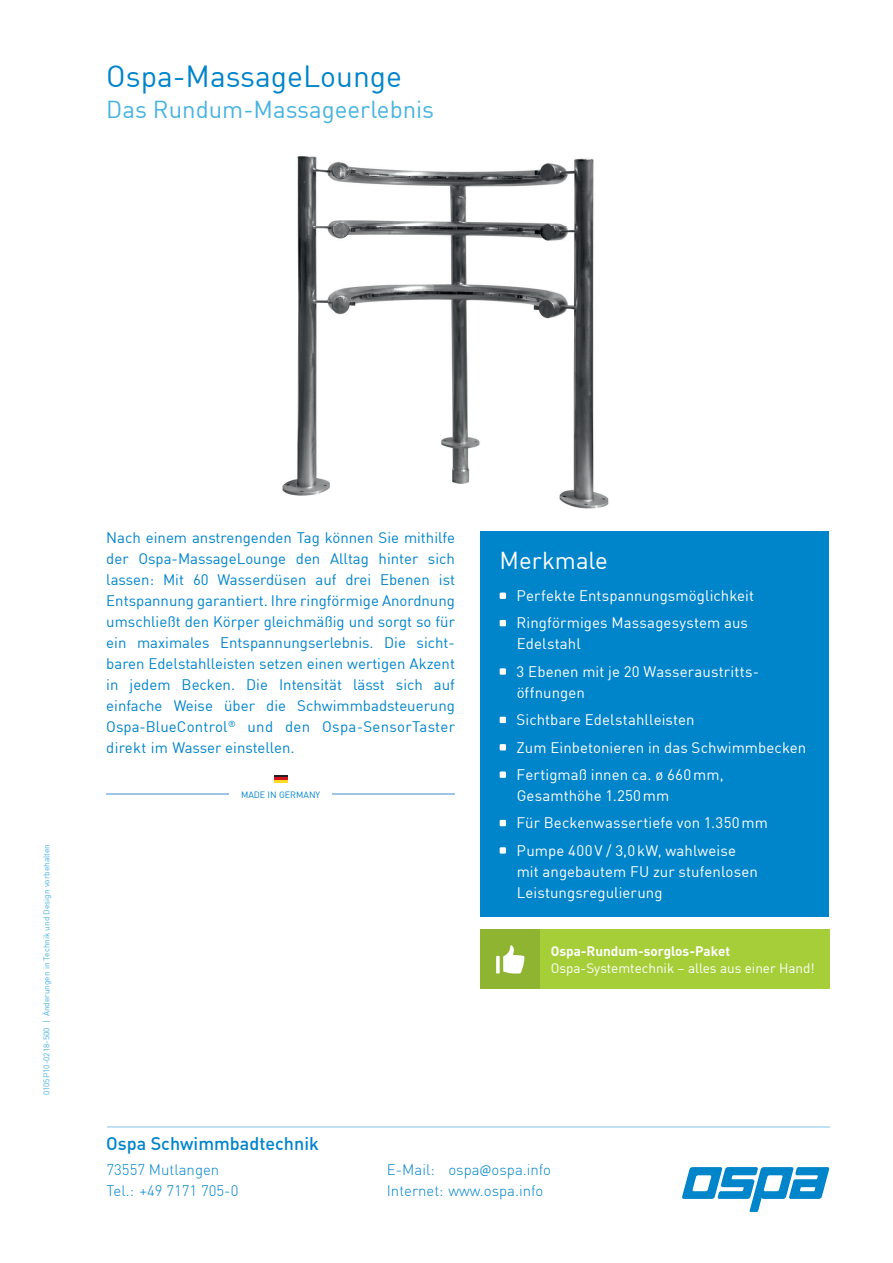
<style>
.page{position:relative;width:893px;height:1263px;background:#fff}
.page>*{position:absolute;margin:0;border:0;box-sizing:border-box;transform-origin:0 0}
.t1{font:30px "DIN";color:#0084ca}
.t2{font:24px "DIN";color:#47b3e0}
.t3{font:24px "DIN";color:#fff}
.t4{font:500 18px "DIN";color:#0084ca}
.t5{font:15px/21px "DIN";letter-spacing:.02em;color:#0084ca;text-align:justify}
.t6{font:15px/27.5px "DIN";letter-spacing:.005em;color:#fff}
.t7{font:300 15px/21px "DIN";color:#0084ca}
.t8{font:13.5px "DIN";color:#fff}
.t9{font:700 13.5px "DIN";color:#fff}
.t10{font:9px "DIN";color:#0084ca}
.t11{font:8.25px "DIN";color:#47b3e0}
.s1{font-family:"Source Sans Pro";font-weight:400;font-size:13.5px}
</style>
<div class="page">
<hr style="left:107px;top:1126px;width:722px;height:2px;background:#c0e0f3">
<svg style="left:682px;top:1167px;width:147px;height:45px"></svg>
<div style="left:540px;top:930px;width:289px;height:59px;background:#a6ce39"></div>
<div style="left:480px;top:930px;width:60px;height:59px;background:#8fb431"></div>
<svg style="left:496px;top:945px;width:28px;height:28px"></svg>
<svg style="left:274px;top:775px;width:13px;height:8px"></svg>
<hr style="left:106px;top:794px;width:122px;height:1px;background:#a0c5e8">
<hr style="left:333px;top:794px;width:122px;height:1px;background:#a0c5e8">
<div style="left:480px;top:531px;width:349px;height:386px;background:#0084ca"></div>
<svg style="left:500px;top:593px;width:6px;height:6px"></svg>
<svg style="left:500px;top:620px;width:6px;height:6px"></svg>
<div style="left:500px;top:668px;width:6px;height:7px;background:#fff"></div>
<svg style="left:500px;top:717px;width:6px;height:6px"></svg>
<svg style="left:500px;top:744px;width:6px;height:6px"></svg>
<div style="left:500px;top:771px;width:6px;height:7px;background:#fff"></div>
<svg style="left:500px;top:820px;width:6px;height:6px"></svg>
<div style="left:500px;top:847px;width:6px;height:7px;background:#fff"></div>
<img style="left:282px;top:156px;width:327px;height:353px">
<h1 class="t1" style="left:106px;top:58px;width:297px">Ospa-MassageLounge</h1>
<h2 class="t2" style="left:106px;top:94px;width:329px">Das Rundum-Massageerlebnis</h2>
<p class="t11" style="left:41px;top:1095px;width:253px;rotate:-90deg">0105P10-0218-500 | Änderungen in Technik und Design vorbehalten</p>
<p class="t5" style="left:106px;top:527px;width:350px">Nach einem anstrengenden Tag können Sie mithilfe der Ospa-MassageLounge den Alltag hinter sich lassen: Mit 60 Wasserdüsen auf drei Ebenen ist Entspannung garantiert. Ihre ringförmige Anordnung umschließt den Körper gleichmäßig und sorgt so für ein maximales Entspannungserlebnis. Die sicht&shy;baren Edelstahlleisten setzen einen wertigen Akzent in jedem Becken. Die Intensität lässt sich auf einfache Weise über die Schwimmbadsteuerung Ospa-BlueControl<sup>®</sup> und den Ospa-SensorTaster direkt im Wasser einstellen.</p>
<p class="t10" style="left:241px;top:789px;width:81px">MADE IN GERMANY</p>
<h2 class="t3" style="left:500px;top:546px;width:110px">Merkmale</h2>
<p class="t6" style="left:517px;top:582px;width:239px">Perfekte Entspannungsmöglichkeit<br>Ringförmiges Massagesystem aus</p>
<p class="t6" style="left:517px;top:630px;width:244px">Edelstahl<br>3 Ebenen mit je 20 Wasseraustritts-</p>
<p class="t6" style="left:517px;top:678px;width:291px">öffnungen<br>Sichtbare Edelstahlleisten<br>Zum Einbetonieren in das Schwimmbecken<br>Fertigmaß innen ca. ø 660 mm,</p>
<p class="t6" style="left:517px;top:781px;width:253px">Gesamthöhe 1.250 mm<br>Für Beckenwassertiefe von 1.350 mm<br>Pumpe 400 V / 3,0 kW, wahlweise</p>
<p class="t6" style="left:517px;top:860px;width:243px;line-height:21px">mit angebautem FU zur stufenlosen<br>Leistungsregulierung</p>
<p class="t9" style="left:551px;top:943px;width:181px">Ospa-Rund um-sorg los-Pa ket</p>
<p class="t8" style="left:551px;top:959px;width:266px">Ospa-Systemtechnik – alles aus einer Hand!</p>
<p class="t4" style="left:106px;top:1132px;width:214px">Ospa Schwimmbadtechnik</p>
<p class="t7" style="left:107px;top:1159px;width:133px">73557 Mutlangen<br>Tel.: +49 7171 705-0</p>
<p class="t7" style="left:387px;top:1159px;width:166px">E-Mail: ospa<span class="s1">@</span>ospa.info<br>Internet: www.ospa.info</p>
</div>
